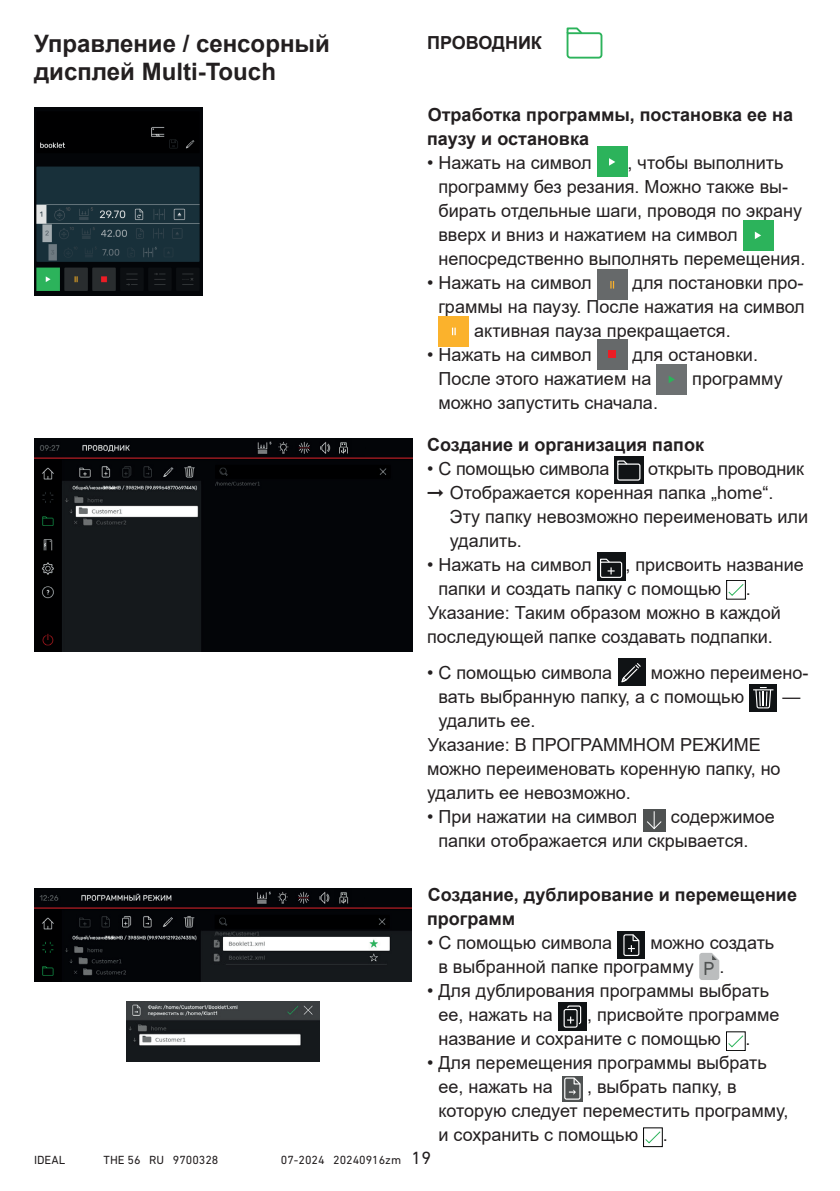
<style>
.page{position:relative;width:840px;height:1191px;background:#fff}
.page>*{position:absolute;margin:0;border:0;box-sizing:border-box;transform-origin:0 0}
.t1{font:700 24px "Arial";color:#231f20}
.t2{font:18px/24px "Arial";color:#231f20}
.t3{font:700 18px/24px "Arial";color:#231f20}
.t4{font:12px "DIN Next LT Pro";color:#231f20}
.s1{font-family:"DIN Next LT Pro";font-size:19.2px;color:#4f5252}
.s2{font-size:18px}
</style>
<div class="page">
<div style="left:613px;top:456px;width:30px;height:28px;background:#101315"></div>
<svg style="left:617px;top:460px;width:23px;height:21px"></svg>
<div style="left:596px;top:553px;width:28px;height:28px;background:#101315"></div>
<svg style="left:600px;top:558px;width:22px;height:20px"></svg>
<svg style="left:728px;top:584px;width:15px;height:12px"></svg>
<div style="left:726px;top:580px;width:19px;height:19px;border:1px solid #000001"></div>
<div style="left:617px;top:658px;width:28px;height:28px;background:#101315"></div>
<svg style="left:621px;top:663px;width:20px;height:20px"></svg>
<div style="left:749px;top:684px;width:27px;height:27px;background:#101315"></div>
<svg style="left:753px;top:687px;width:20px;height:22px"></svg>
<div style="left:642px;top:809px;width:23px;height:22px;background:#4f5252"></div>
<svg style="left:647px;top:811px;width:15px;height:19px"></svg>
<div style="left:617px;top:931px;width:27px;height:28px;background:#101315"></div>
<svg style="left:623px;top:934px;width:17px;height:22px"></svg>
<svg style="left:699px;top:953px;width:20px;height:27px"></svg>
<div style="left:558px;top:1002px;width:28px;height:28px;background:#101315"></div>
<div style="left:563px;top:1009px;width:14px;height:18px;border:1px solid #fff;border-radius:2px"></div>
<svg style="left:566px;top:1005px;width:15px;height:19px"></svg>
<svg style="left:728px;top:1035px;width:15px;height:12px"></svg>
<svg style="left:562px;top:1076px;width:20px;height:25px"></svg>
<svg style="left:563px;top:1076px;width:18px;height:24px"></svg>
<svg style="left:645px;top:1131px;width:15px;height:12px"></svg>
<svg style="left:566px;top:27px;width:36px;height:32px"></svg>
<img style="left:126px;top:1001px;width:193px;height:60px">
<div style="left:596px;top:147px;width:31px;height:30px;background:#2cb35b"></div>
<svg style="left:609px;top:158px;width:6px;height:8px"></svg>
<div style="left:742px;top:220px;width:30px;height:30px;background:#2cb35b"></div>
<svg style="left:754px;top:232px;width:6px;height:7px"></svg>
<div style="left:596px;top:270px;width:31px;height:30px;background:#66696a"></div>
<svg style="left:610px;top:281px;width:3px;height:7px"></svg>
<div style="left:438px;top:316px;width:30px;height:30px;background:#fbb22c"></div>
<svg style="left:452px;top:328px;width:3px;height:7px"></svg>
<div style="left:596px;top:339px;width:31px;height:30px;background:#66696a"></div>
<div style="left:608px;top:350px;width:7px;height:8px;background:#ec1d25"></div>
<div style="left:656px;top:364px;width:30px;height:30px;background:#6d7172"></div>
<svg style="left:668px;top:376px;width:6px;height:7px"></svg>
<img style="left:34px;top:108px;width:168px;height:187px">
<img style="left:34px;top:438px;width:378px;height:213px">
<img style="left:365px;top:438px;width:45px;height:18px">
<img style="left:336px;top:439px;width:15px;height:17px">
<img style="left:34px;top:888px;width:377px;height:93px">
<img style="left:364px;top:888px;width:44px;height:18px">
<img style="left:334px;top:889px;width:17px;height:16px">
<h1 class="t1" style="left:34px;top:26px;width:297px">Управление / сенсорный</h1>
<p class="t3" style="left:427px;top:31px;width:116px">ПРОВОДНИК</p>
<h1 class="t1" style="left:34px;top:54px;width:243px">дисплей Multi-Touch</h1>
<p class="t3" style="left:427px;top:103px;width:367px">Отработка программы, постановка ее на паузу и остановка</p>
<p class="t2" style="left:427px;top:150px;width:166px">• Нажать на символ</p>
<p class="t2" style="left:438px;top:150px;width:368px;text-indent:189px">, чтобы выполнить программу без резания. Можно также вы&shy;бирать отдельные шаги, проводя по экрану вверх и вниз и нажатием на символ непосредственно выполнять перемещения.</p>
<p class="t2" style="left:427px;top:270px;width:166px">• Нажать на символ</p>
<p class="t2" style="left:632px;top:270px;width:172px">для постановки про-</p>
<p class="t2" style="left:438px;top:294px;width:368px">граммы на паузу. После нажатия на символ</p>
<p class="t2" style="left:474px;top:318px;width:258px">активная пауза прекращается.</p>
<p class="t2" style="left:427px;top:342px;width:166px">• Нажать на символ</p>
<p class="t2" style="left:438px;top:342px;width:321px;text-indent:194px">для остановки.<br>После этого нажатием на</p>
<p class="t2" style="left:692px;top:366px;width:92px">программу</p>
<p class="t2" style="left:438px;top:390px;width:221px">можно запустить сначала.</p>
<p class="t3" style="left:427px;top:433px;width:278px">Создание и организация папок</p>
<p class="t2" style="left:427px;top:457px;width:184px">• С помощью символа</p>
<p class="t2" style="left:449px;top:457px;width:359px;text-indent:198px">открыть проводник<br>Отображается коренная папка „home“.<br>Эту папку невозможно переименовать или удалить.</p>
<p class="t2" style="left:427px;top:553px;width:166px">• Нажать на символ</p>
<p class="t2" style="left:438px;top:553px;width:367px;text-indent:187px">, присвоить название папки и создать папку с помощью</p>
<p class="t2" style="left:427px;top:577px;width:355px;text-indent:318px">.<br>Указание: Таким образом можно в каждой последующей папке создавать подпапки.</p>
<p class="t2" style="left:427px;top:661px;width:187px">• С помощью символа</p>
<p class="t2" style="left:438px;top:661px;width:371px;text-indent:212px">можно переимено&shy;вать выбранную папку, а с помощью</p>
<p class="t2" style="left:782px;top:685px;width:19px">—</p>
<p class="t2" style="left:427px;top:709px;width:355px;text-indent:11px">удалить ее.<br>Указание: В ПРОГРАММНОМ РЕЖИМЕ можно переименовать коренную папку, но удалить ее невозможно.</p>
<p class="t2" style="left:427px;top:805px;width:212px">• При нажатии на символ</p>
<p class="t2" style="left:438px;top:805px;width:338px;text-indent:232px">содержимое папки отображается или скрывается.</p>
<p class="t3" style="left:427px;top:883px;width:371px">Создание, дублирование и перемещение программ</p>
<p class="t2" style="left:427px;top:930px;width:187px">• С помощью символа</p>
<p class="t2" style="left:438px;top:930px;width:337px;text-indent:212px">можно создать в выбранной папке программу <span class="s1">P</span> .</p>
<p class="t2" style="left:438px;top:978px;width:332px;text-indent:-11px">• Для дублирования программы выбрать ее, нажать на</p>
<p class="t2" style="left:438px;top:1002px;width:342px;text-indent:148px">, присвойте программе название и сохраните с помощью</p>
<p class="t2" style="left:745px;top:1026px;width:7px">.</p>
<p class="t2" style="left:438px;top:1050px;width:330px;text-indent:-11px">• Для перемещения программы выбрать ее, нажать на</p>
<p class="t2" style="left:438px;top:1074px;width:351px;text-indent:148px">, выбрать папку, в которую следует переместить программу, и сохранить с помощью</p>
<p class="t2" style="left:662px;top:1122px;width:7px">.</p>
<p class="t4" style="left:34px;top:1153px;width:398px">IDEAL EBA THE 56 RU 9700328 9700335 07-2024 20240916zm <span class="s2">19</span></p>
</div>
